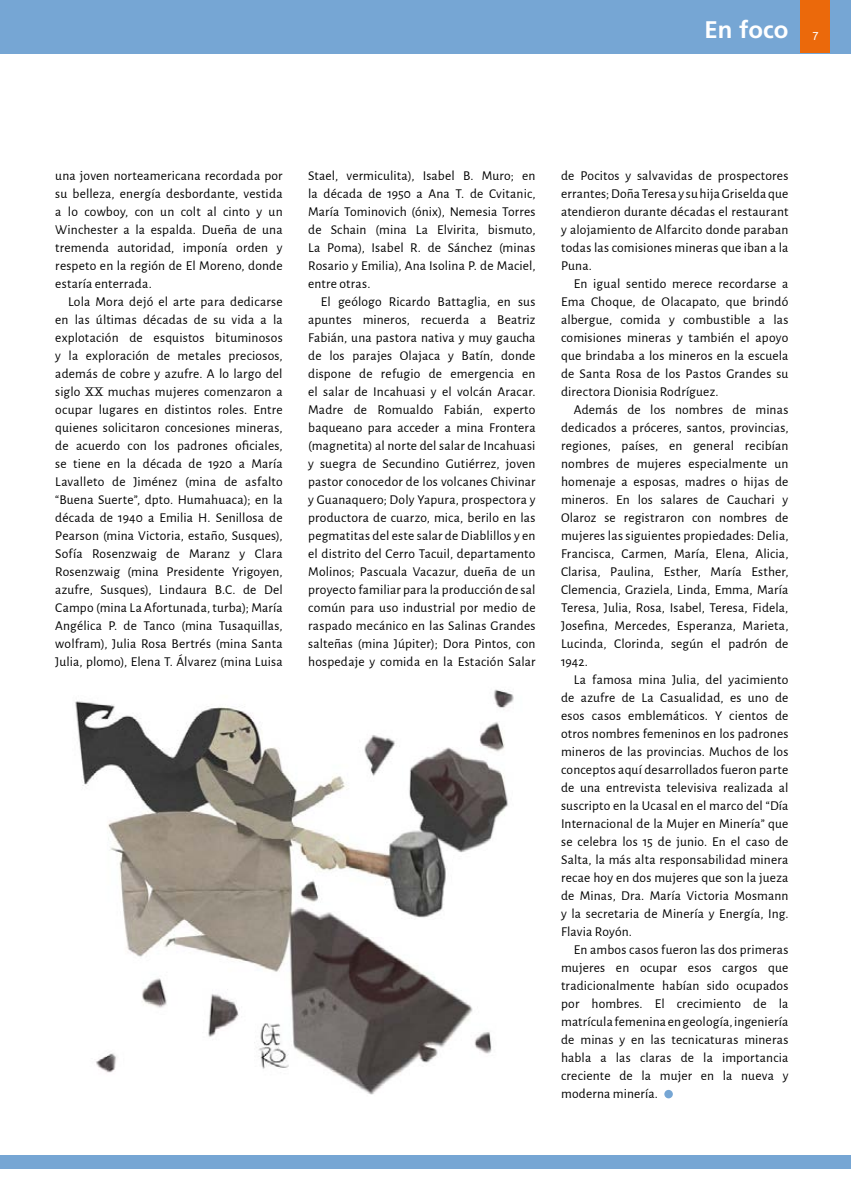
<style>
.page{position:relative;width:851px;height:1191px;background:#fff}
.page>*{position:absolute;margin:0;border:0;box-sizing:border-box;transform-origin:0 0}
.t1{font:700 24px "Frutiger LT Std";color:#fff}
.t2{font:13.5px/18px "Alegreya Sans";letter-spacing:.01em;color:#000;text-align:justify}
.t3{font:11.25px "Arial";color:#fff}
</style>
<div class="page">
<div style="left:0;top:0;width:850px;height:53px;background:#76a6d4"></div>
<div style="left:800px;top:0;width:29px;height:53px;background:#eb690b"></div>
<div style="left:0;top:1155px;width:850px;height:13px;background:#76a6d4"></div>
<div style="left:664px;top:1089px;width:8px;height:9px;background:#76a6d4;border-radius:50%"></div>
<img style="left:75px;top:689px;width:439px;height:406px">
<h1 class="t1" style="left:704px;top:15px;width:86px">En foco</h1>
<p class="t3" style="left:812px;top:28px;width:8px">7</p>
<p class="t2" style="left:55px;top:166px;width:229px">una joven norteamericana recordada por su belleza, energía desbordante, vestida a lo cowboy, con un colt al cinto y un Winchester a la espalda. Dueña de una tremenda autoridad, imponía orden y respeto en la región de El Moreno, donde estaría enterrada.</p>
<p class="t2" style="left:55px;top:292px;width:229px;text-indent:13px">Lola Mora dejó el arte para dedicarse en las últimas décadas de su vida a la explotación de esquistos bituminosos y la exploración de metales preciosos, además de cobre y azufre. A lo largo del siglo XX muchas mujeres comenzaron a ocupar lugares en distintos roles. Entre quienes solicitaron concesiones mineras, de acuerdo con los padrones oficiales, se tiene en la década de 1920 a María Lavalleto de Jiménez (mina de asfalto “Buena Suerte”, dpto. Humahuaca); en la década de 1940 a Emilia H. Senillosa de Pearson (mina Victoria, estaño, Susques), Sofía Rosenzwaig de Maranz y Clara Rosenzwaig (mina Presidente Yrigoyen, azufre, Susques), Lindaura B.C. de Del Campo (mina La Afortunada, turba); María Angélica P. de Tanco (mina Tusaquillas, wolfram), Julia Rosa Bertrés (mina Santa Julia, plomo), Elena T. Álvarez (mina Luisa</p>
<p class="t2" style="left:308px;top:166px;width:229px">Stael, vermiculita), Isabel B. Muro; en la década de 1950 a Ana T. de Cvitanic, María Tominovich (ónix), Nemesia Torres de Schain (mina La Elvirita, bismuto, La Poma), Isabel R. de Sánchez (minas Rosario y Emilia), Ana Isolina P. de Maciel, entre otras.</p>
<p class="t2" style="left:308px;top:292px;width:229px;text-indent:13px">El geólogo Ricardo Battaglia, en sus apuntes mineros, recuerda a Beatriz Fabián, una pastora nativa y muy gaucha de los parajes Olajaca y Batín, donde dispone de refugio de emergencia en el salar de Incahuasi y el volcán Aracar.<br>Madre de Romualdo Fabián, experto baqueano para acceder a mina Frontera (magnetita) al norte del salar de Incahuasi y suegra de Secundino Gutiérrez, joven pastor conocedor de los volcanes Chivinar y Guanaquero; Doly Yapura, prospectora y productora de cuarzo, mica, berilo en las pegmatitas del este salar de Diablillos y en el distrito del Cerro Tacuil, departamento Molinos; Pascuala Vacazur, dueña de un proyecto familiar para la producción de sal común para uso industrial por medio de raspado mecánico en las Salinas Grandes salteñas (mina Júpiter); Dora Pintos, con hospedaje y comida en la Estación Salar</p>
<p class="t2" style="left:561px;top:166px;width:229px">de Pocitos y salvavidas de prospectores errantes; Doña Teresa y su hija Griselda que atendieron durante décadas el restaurant y alojamiento de Alfarcito donde paraban todas las comisiones mineras que iban a la Puna.</p>
<p class="t2" style="left:561px;top:274px;width:229px;text-indent:13px">En igual sentido merece recordarse a Ema Choque, de Olacapato, que brindó albergue, comida y combustible a las comisiones mineras y también el apoyo que brindaba a los mineros en la escuela de Santa Rosa de los Pastos Grandes su directora Dionisia Rodríguez.</p>
<p class="t2" style="left:561px;top:400px;width:229px;text-indent:13px">Además de los nombres de minas dedicados a próceres, santos, provincias, regiones, países, en general recibían nombres de mujeres especialmente un homenaje a esposas, madres o hijas de mineros. En los salares de Cauchari y Olaroz se registraron con nombres de mujeres las siguientes propiedades: Delia, Francisca, Carmen, María, Elena, Alicia, Clarisa, Paulina, Esther, María Esther, Clemencia, Graziela, Linda, Emma, María Teresa, Julia, Rosa, Isabel, Teresa, Fidela, Josefina, Mercedes, Esperanza, Marieta, Lucinda, Clorinda, según el padrón de 1942.</p>
<p class="t2" style="left:561px;top:670px;width:229px;text-indent:13px">La famosa mina Julia, del yacimiento de azufre de La Casualidad, es uno de esos casos emblemáticos. Y cientos de otros nombres femeninos en los padrones mineros de las provincias. Muchos de los conceptos aquí desarrollados fueron parte de una entrevista televisiva realizada al suscripto en la Ucasal en el marco del “Día Internacional de la Mujer en Minería” que se celebra los 15 de junio. En el caso de Salta, la más alta responsabilidad minera recae hoy en dos mujeres que son la jueza de Minas, Dra. María Victoria Mosmann y la secretaria de Minería y Energía, Ing.<br>Flavia Royón.</p>
<p class="t2" style="left:561px;top:940px;width:229px;text-indent:13px">En ambos casos fueron las dos primeras mujeres en ocupar esos cargos que tradicionalmente habían sido ocupados por hombres. El crecimiento de la matrícula femenina en geología, ingeniería de minas y en las tecnicaturas mineras habla a las claras de la importancia creciente de la mujer en la nueva y moderna minería.</p>
</div>
